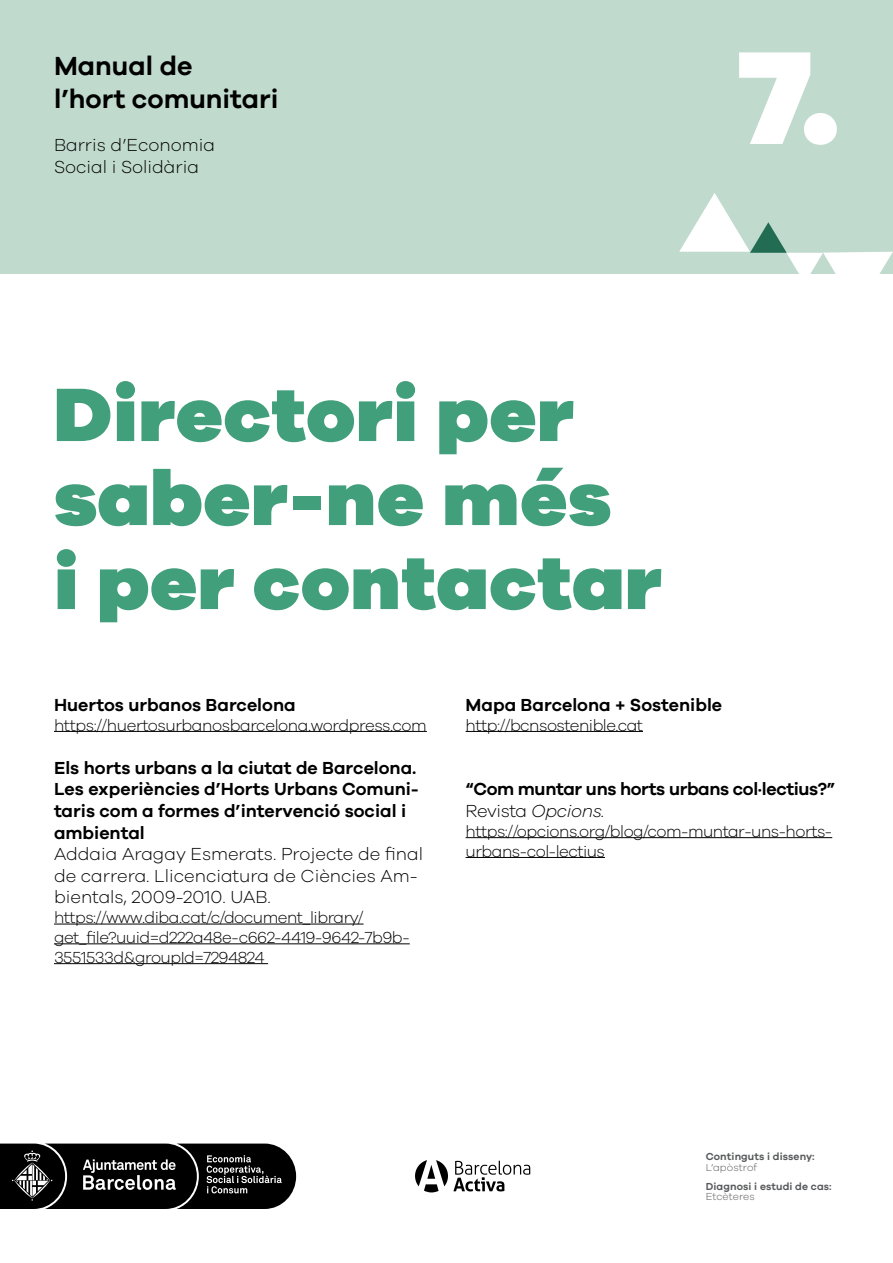
<style>
.page{position:relative;width:893px;height:1263px;background:#fff}
.page>*{position:absolute;margin:0;border:0;box-sizing:border-box;transform-origin:0 0}
.t1{font:900 136.5px "Galano Grotesque";color:#fff}
.t2{font:900 78px/84px "Galano Grotesque";letter-spacing:.01em;color:#419f7b}
.t3{font:600 27px/32.4px "Galano Grotesque";color:#000}
.t4{font:600 18px/21.6px "Galano Grotesque";color:#000}
.t5{font:300 18px/21.6px "Galano Grotesque";color:#000}
.t6{font:600 18px/21.6px "Galano Grotesque";letter-spacing:-.02em;color:#000}
.t7{font:300 16.5px/19.8px "Galano Grotesque";letter-spacing:-.03em;color:#000}
.t8{font:600 10.5px "Galano Grotesque";letter-spacing:.01em;color:#58595b}
.t9{font:300 10.5px "Galano Grotesque";letter-spacing:.01em;color:#58595b}
.s1{font-weight:300}
.s2{font-weight:300;font-style:italic}
</style>
<div class="page">
<div style="left:0;top:0;width:893px;height:273px;background:#c0dacd"></div>
<svg style="left:679px;top:193px;width:214px;height:81px"></svg>
<hr style="left:54px;top:731px;width:373px;height:1px;background:#000">
<hr style="left:54px;top:924px;width:310px;height:1px;background:#000">
<hr style="left:54px;top:943px;width:356px;height:1px;background:#000">
<hr style="left:54px;top:963px;width:214px;height:1px;background:#000">
<hr style="left:466px;top:731px;width:177px;height:1px;background:#000">
<hr style="left:466px;top:837px;width:366px;height:1px;background:#000">
<hr style="left:466px;top:857px;width:139px;height:1px;background:#000">
<svg style="left:415px;top:1160px;width:115px;height:32px"></svg>
<svg style="left:0;top:1143px;width:296px;height:66px;background:#242424"></svg>
<h3 class="t3" style="left:54px;top:49px;width:226px">Manual de<br>l’hort comunitari</h3>
<p class="t5" style="left:54px;top:134px;width:163px">Barris d’Economia<br>Social i Solidària</p>
<h1 class="t1" style="left:738px;top:11px;width:102px">7.</h1>
<h2 class="t2" style="left:54px;top:370px;width:609px">Directori per saber-ne més<br>i per contactar</h2>
<p class="t4" style="left:54px;top:693px;width:243px">Huertos urbanos Barcelona</p>
<p class="t7" style="left:54px;top:715px;width:374px">https://huertosurbanosbarcelona.wordpress.com</p>
<p class="t4" style="left:54px;top:756px;width:367px">Els horts urbans a la ciutat de Barcelona.<br>Les experiències d’Horts Urbans Comuni&shy;taris com a formes d’intervenció social i ambiental</p>
<p class="t5" style="left:54px;top:843px;width:371px">Addaia Aragay Esmerats. Projecte de final de carrera. Llicenciatura de Ciències Am&shy;bientals, 2009-2010. UAB.</p>
<p class="t7" style="left:54px;top:907px;width:357px">https://www.diba.cat/c/document_library/ get_file?uuid=d222a48e-c662-4419-9642-7b9b-<br>3551533d&amp;groupId=7294824</p>
<p class="t4" style="left:466px;top:693px;width:258px">Mapa Barcelona + Sostenible</p>
<p class="t7" style="left:466px;top:715px;width:179px">http://bcnsostenible.cat</p>
<p class="t6" style="left:466px;top:778px;width:371px">“Com muntar uns horts urbans col·lectius?”<br><span class="s1">Revista</span> <span class="s2">Opcions.</span></p>
<p class="t7" style="left:466px;top:821px;width:368px">https://opcions.org/blog/com-muntar-uns-horts&shy;urbans-col-lectius</p>
<p class="t8" style="left:706px;top:1150px;width:110px">Continguts i disseny:</p>
<p class="t9" style="left:706px;top:1161px;width:53px">L’apòstrof</p>
<p class="t8" style="left:706px;top:1180px;width:127px">Diagnosi i estudi de cas:</p>
<p class="t9" style="left:706px;top:1190px;width:50px">Etcèteres</p>
</div>
